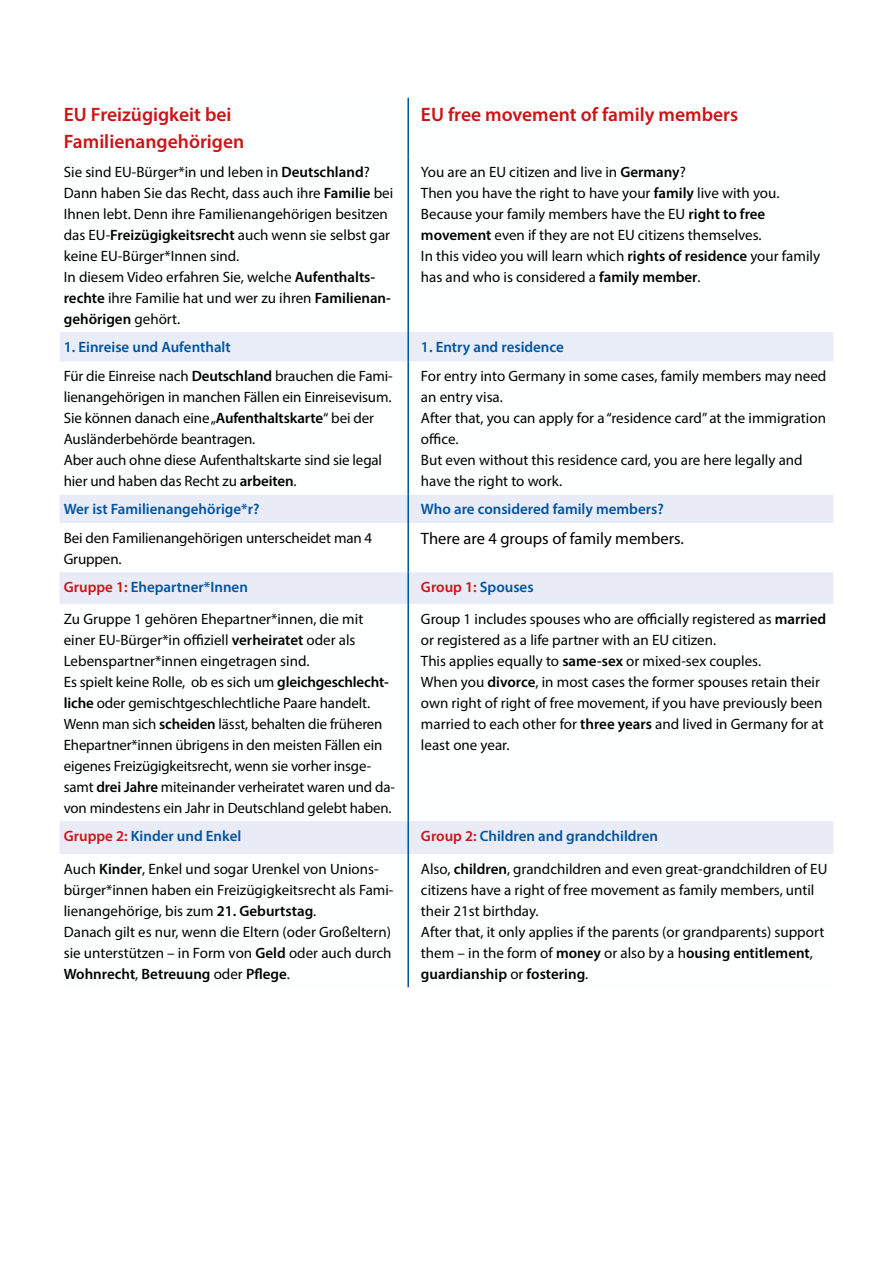
<style>
.page{position:relative;width:893px;height:1263px;background:#fff}
.page>*{position:absolute;margin:0;border:0;box-sizing:border-box;transform-origin:0 0}
.t1{font:600 19.5px/27.3px "Myriad Pro";color:#cd1316}
.t2{font:16.5px "Myriad Pro";color:#000}
.t3{font:15px/21px "Myriad Pro";color:#000}
.t4{font:600 15px "Myriad Pro";color:#00549e}
.t5{font:600 15px "Myriad Pro";color:#cd1316}
.s1{font-weight:600}
.s2{color:#cd1316}
.s3{color:#00549e}
</style>
<div class="page">
<div style="left:60px;top:332px;width:773px;height:29px;background:#e9edf8"></div>
<svg style="left:60px;top:495px;width:773px;height:359px"></svg>
<hr style="left:407px;top:98px;width:2px;height:59px;background:#00549e">
<hr style="left:407px;top:157px;width:2px;height:175px;background:#00549e">
<hr style="left:407px;top:332px;width:2px;height:29px;background:#00549e">
<hr style="left:407px;top:361px;width:2px;height:134px;background:#00549e">
<hr style="left:407px;top:495px;width:2px;height:28px;background:#00549e">
<hr style="left:407px;top:523px;width:2px;height:49px;background:#00549e">
<hr style="left:407px;top:572px;width:2px;height:32px;background:#00549e">
<hr style="left:407px;top:604px;width:2px;height:217px;background:#00549e">
<hr style="left:407px;top:821px;width:2px;height:33px;background:#00549e">
<hr style="left:407px;top:854px;width:2px;height:133px;background:#00549e">
<h1 class="t1" style="left:64px;top:100px;width:182px">EU Freizügigkeit bei<br>Familienangehörigen</h1>
<h1 class="t1" style="left:421px;top:100px;width:319px">EU free movement of family members</h1>
<p class="t3" style="left:64px;top:161px;width:331px">Sie sind EU-Bürger*in und leben in <span class="s1">Deutschland</span>?<br>Dann haben Sie das Recht, dass auch ihre <span class="s1">Familie</span> bei Ihnen lebt. Denn ihre Familienangehörigen besitzen das EU-<span class="s1">Freizügigkeitsrecht</span> auch wenn sie selbst gar keine EU-Bürger*Innen sind.<br>In diesem Video erfahren Sie, welche <span class="s1">Aufenthalts&shy;rechte</span> ihre Familie hat und wer zu ihren <span class="s1">Familienan&shy;gehörigen</span> gehört.</p>
<p class="t3" style="left:421px;top:161px;width:401px">You are an EU citizen and live in <span class="s1">Germany</span>?<br>Then you have the right to have your <span class="s1">family</span> live with you.<br>Because your family members have the EU <span class="s1">right to free movement</span> even if they are not EU citizens themselves.<br>In this video you will learn which <span class="s1">rights of residence</span> your family has and who is considered a <span class="s1">family member</span>.</p>
<p class="t4" style="left:64px;top:337px;width:168px">1. Einreise und Aufenthalt</p>
<p class="t4" style="left:421px;top:337px;width:144px">1. Entry and residence</p>
<p class="t3" style="left:64px;top:365px;width:330px">Für die Einreise nach <span class="s1">Deutschland</span> brauchen die Fami&shy;lienangehörigen in manchen Fällen ein Einreisevisum.<br>Sie können danach eine „<span class="s1">Aufenthaltskarte</span>“ bei der Ausländerbehörde beantragen.<br>Aber auch ohne diese Aufenthaltskarte sind sie legal hier und haben das Recht zu <span class="s1">arbeiten</span>.</p>
<p class="t3" style="left:421px;top:365px;width:407px">For entry into Germany in some cases, family members may need an entry visa.<br>After that, you can apply for a “residence card” at the immigration office.<br>But even without this residence card, you are here legally and have the right to work.</p>
<p class="t4" style="left:64px;top:500px;width:197px">Wer ist Familienangehörige*r?</p>
<p class="t4" style="left:421px;top:500px;width:244px">Who are considered family members?</p>
<p class="t3" style="left:64px;top:527px;width:310px">Bei den Familienangehörigen unterscheidet man 4<br>Gruppen.</p>
<p class="t2" style="left:421px;top:528px;width:264px">There are 4 groups of family members.</p>
<p class="t4" style="left:64px;top:577px;width:186px"><span class="s2">Gruppe 1:</span> Ehepartner*Innen</p>
<p class="t5" style="left:421px;top:577px;width:114px">Group 1: <span class="s3">Spouses</span></p>
<p class="t3" style="left:64px;top:608px;width:333px">Zu Gruppe 1 gehören Ehepartner*innen, die mit einer EU-Bürger*in offiziell <span class="s1">verheiratet</span> oder als Lebenspartner*innen eingetragen sind.<br>Es spielt keine Rolle, ob es sich um <span class="s1">gleichgeschlecht&shy;liche</span> oder gemischtgeschlechtliche Paare handelt.<br>Wenn man sich <span class="s1">scheiden</span> lässt, behalten die früheren Ehepartner*innen übrigens in den meisten Fällen ein eigenes Freizügigkeitsrecht, wenn sie vorher insge&shy;samt <span class="s1">drei Jahre</span> miteinander verheiratet waren und da&shy;von mindestens ein Jahr in Deutschland gelebt haben.</p>
<p class="t3" style="left:421px;top:608px;width:407px">Group 1 includes spouses who are officially registered as <span class="s1">married </span>or registered as a life partner with an EU citizen.<br>This applies equally to <span class="s1">same-sex</span> or mixed-sex couples.<br>When you <span class="s1">divorce</span>, in most cases the former spouses retain their own right of right of free movement, if you have previously been married to each other for <span class="s1">three years</span> and lived in Germany for at least one year.</p>
<p class="t4" style="left:64px;top:826px;width:179px"><span class="s2">Gruppe 2:</span> Kinder und Enkel</p>
<p class="t4" style="left:421px;top:826px;width:239px"><span class="s2">Group 2:</span> Children and grandchildren</p>
<p class="t3" style="left:64px;top:858px;width:331px">Auch <span class="s1">Kinder</span>, Enkel und sogar Urenkel von Unions&shy;bürger*innen haben ein Freizügigkeitsrecht als Fami&shy;lienangehörige, bis zum <span class="s1">21. Geburtstag</span>.<br>Danach gilt es nur, wenn die Eltern (oder Großeltern) sie unterstützen – in Form von <span class="s1">Geld</span> oder auch durch <span class="s1">Wohnrecht</span>, <span class="s1">Betreuung</span> oder <span class="s1">Pflege</span>.</p>
<p class="t3" style="left:421px;top:858px;width:408px">Also, <span class="s1">children</span>, grandchildren and even great-grandchildren of EU citizens have a right of free movement as family members, until their 21st birthday.<br>After that, it only applies if the parents (or grandparents) support them – in the form of <span class="s1">money</span> or also by a h<span class="s1">ousing entitlement</span>, <span class="s1">guardianship</span> or <span class="s1">fostering</span>.</p>
</div>
